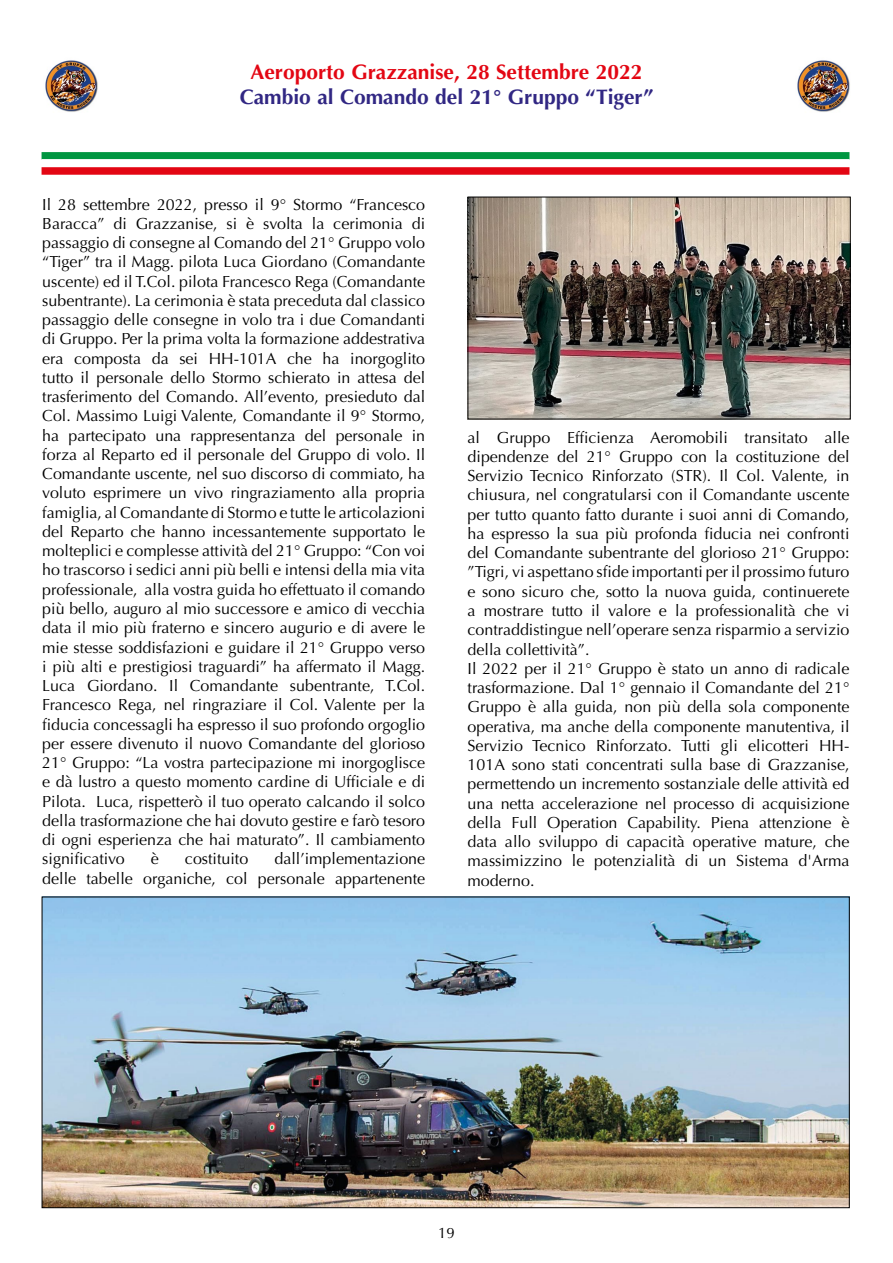
<style>
.page{position:relative;width:893px;height:1263px;background:#fff}
.page>*{position:absolute;margin:0;border:0;box-sizing:border-box;transform-origin:0 0}
.t1{font:700 21px "Optima";color:#e30613}
.t2{font:700 21px "Optima";color:#312783}
.t3{font:16.05px/19.2px "Optima";color:#000;text-align:justify}
.t4{font:15px "Optima";color:#000}
</style>
<div class="page">
<div style="left:42px;top:152px;width:807px;height:8px;background:#009641"></div>
<div style="left:42px;top:167px;width:807px;height:8px;background:#e30613"></div>
<div style="left:42px;top:159px;width:807px;height:8px;background:#fff"></div>
<img style="left:470px;top:199px;width:378px;height:218px">
<img style="left:44px;top:899px;width:803px;height:307px">
<img style="left:45px;top:60px;width:53px;height:52px">
<img style="left:797px;top:60px;width:53px;height:52px">
<h1 class="t1" style="left:250px;top:59px;width:394px">Aeroporto Grazzanise, 28 Settembre 2022</h1>
<h1 class="t2" style="left:240px;top:85px;width:415px">Cambio al Comando del 21° Gruppo “Tiger”</h1>
<p class="t3" style="left:42px;top:195px;width:384px">Il 28 settembre 2022, presso il 9° Stormo “Francesco Baracca” di Grazzanise, si è svolta la cerimonia di passaggio di consegne al Comando del 21° Gruppo volo “Tiger” tra il Magg. pilota Luca Giordano (Comandante uscente) ed il T.Col. pilota Francesco Rega (Comandante subentrante). La cerimonia è stata preceduta dal classico passaggio delle consegne in volo tra i due Comandanti di Gruppo. Per la prima volta la formazione addestrativa era composta da sei HH-101A che ha inorgoglito tutto il personale dello Stormo schierato in attesa del trasferimento del Comando. All’evento, presieduto dal Col. Massimo Luigi Valente, Comandante il 9° Stormo, ha partecipato una rappresentanza del personale in forza al Reparto ed il personale del Gruppo di volo. Il Comandante uscente, nel suo discorso di commiato, ha voluto esprimere un vivo ringraziamento alla propria famiglia, al Comandante di Stormo e tutte le articolazioni del Reparto che hanno incessantemente supportato le molteplici e complesse attività del 21° Gruppo: “Con voi ho trascorso i sedici anni più belli e intensi della mia vita professionale, alla vostra guida ho effettuato il comando più bello, auguro al mio successore e amico di vecchia data il mio più fraterno e sincero augurio e di avere le mie stesse soddisfazioni e guidare il 21° Gruppo verso i più alti e prestigiosi traguardi” ha affermato il Magg.<br>Luca Giordano. Il Comandante subentrante, T.Col.<br>Francesco Rega, nel ringraziare il Col. Valente per la fiducia concessagli ha espresso il suo profondo orgoglio per essere divenuto il nuovo Comandante del glorioso 21° Gruppo: “La vostra partecipazione mi inorgoglisce e dà lustro a questo momento cardine di Ufficiale e di Pilota. Luca, rispetterò il tuo operato calcando il solco della trasformazione che hai dovuto gestire e farò tesoro di ogni esperienza che hai maturato”. Il cambiamento significativo</p>
<p class="t3" style="left:42px;top:849px;width:384px;text-align:right">dall’implementazione<br>delle tabelle organiche, col personale appartenente</p>
<p class="t3" style="left:151px;top:849px;width:10px">è</p>
<p class="t3" style="left:185px;top:849px;width:65px">costituito</p>
<p class="t3" style="left:468px;top:428px;width:383px;text-align:left">al Gruppo Efficienza Aeromobili transitato alle dipendenze del 21° Gruppo con la costituzione del Servizio Tecnico Rinforzato (STR). Il Col. Valente, in chiusura, nel congratularsi con il Comandante uscente per tutto quanto fatto durante i suoi anni di Comando, ha espresso la sua più profonda fiducia nei confronti del Comandante subentrante del glorioso 21° Gruppo: ”Tigri, vi aspettano sfide importanti per il prossimo futuro e sono sicuro che, sotto la nuova guida, continuerete a mostrare tutto il valore e la professionalità che vi contraddistingue nell’operare senza risparmio a servizio della collettività”.<br>Il 2022 per il 21° Gruppo è stato un anno di radicale trasformazione. Dal 1° gennaio il Comandante del 21° Gruppo è alla guida, non più della sola componente operativa, ma anche della componente manutentiva, il Servizio Tecnico Rinforzato. Tutti gli elicotteri HH-101A sono stati concentrati sulla base di Grazzanise, permettendo un incremento sostanziale delle attività ed una netta accelerazione nel processo di acquisizione della Full Operation Capability. Piena attenzione è data allo sviluppo di capacità operative mature, che massimizzino le potenzialità di un Sistema d'Arma moderno.</p>
<p class="t4" style="left:438px;top:1224px;width:18px">19</p>
</div>
